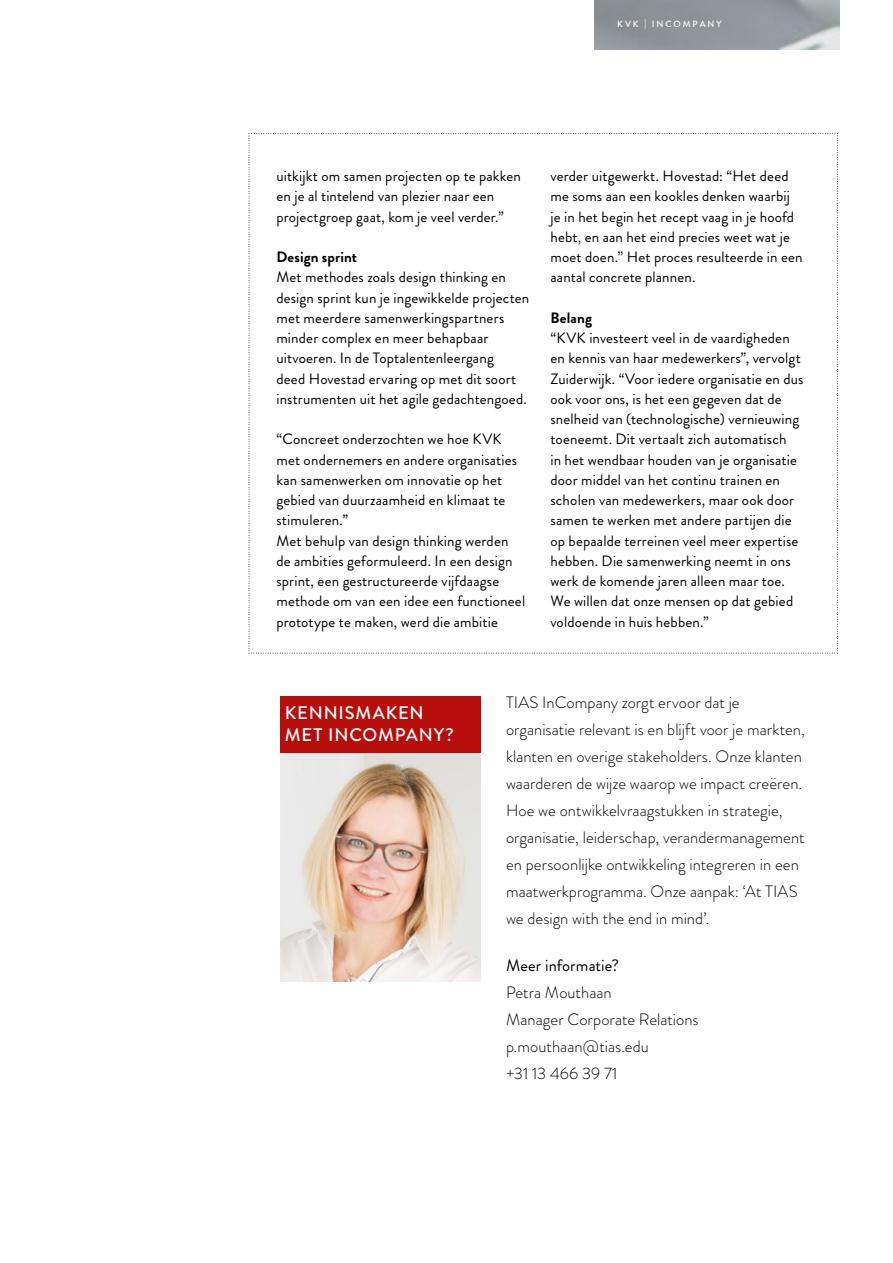
<style>
.page{position:relative;width:893px;height:1263px;background:#fff}
.page>*{position:absolute;margin:0;border:0;box-sizing:border-box;transform-origin:0 0}
.t1{font:500 18.3px/21.8px "Brandon Grotesque";letter-spacing:.045em;color:#fff}
.t2{font:300 16.5px/27px "Brandon Grotesque";letter-spacing:.005em;color:#000}
.t3{font:16.5px "Brandon Grotesque";letter-spacing:.005em;color:#000}
.t4{font:15px/20.2px "Brandon Grotesque";letter-spacing:.01em;color:#000}
.t5{font:700 15px "Brandon Grotesque";letter-spacing:.01em;color:#000}
.t6{font:500 9px "Brandon Grotesque";letter-spacing:.22em;color:#fff}
</style>
<div class="page">
<svg style="left:248px;top:133px;width:590px;height:521px"></svg>
<div style="left:280px;top:696px;width:200px;height:58px;background:#b70e0c"></div>
<img style="left:280px;top:754px;width:200px;height:227px">
<p class="t6" style="left:617px;top:18px;width:106px">KVK | INCOMPANY</p>
<p class="t4" style="left:276px;top:166px;width:246px">uitkijkt om samen projecten op te pakken en je al tintelend van plezier naar een projectgroep gaat, kom je veel verder.”</p>
<p class="t5" style="left:276px;top:246px;width:82px">Design sprint</p>
<p class="t4" style="left:276px;top:267px;width:254px">Met methodes zoals design thinking en design sprint kun je ingewikkelde projecten met meerdere samenwerkingspartners minder complex en meer behapbaar uitvoeren. In de Toptalentenleergang<br>deed Hovestad ervaring op met dit soort instrumenten uit het agile gedachtengoed.</p>
<p class="t4" style="left:276px;top:429px;width:250px">“Concreet onderzochten we hoe KVK met ondernemers en andere organisaties kan samenwerken om innovatie op het gebied van duurzaamheid en klimaat te stimuleren.”<br>Met behulp van design thinking werden de ambities geformuleerd. In een design sprint, een gestructureerde vijfdaagse methode om van een idee een functioneel prototype te maken, werd die ambitie</p>
<p class="t4" style="left:550px;top:166px;width:254px">verder uitgewerkt. Hovestad: “Het deed me soms aan een kookles denken waarbij je in het begin het recept vaag in je hoofd hebt, en aan het eind precies weet wat je moet doen.” Het proces resulteerde in een aantal concrete plannen.</p>
<p class="t5" style="left:550px;top:307px;width:43px">Belang</p>
<p class="t4" style="left:550px;top:328px;width:255px">“KVK investeert veel in de vaardigheden en kennis van haar medewerkers”, vervolgt Zuiderwijk. “Voor iedere organisatie en dus ook voor ons, is het een gegeven dat de snelheid van (technologische) vernieuwing toeneemt. Dit vertaalt zich automatisch<br>in het wendbaar houden van je organisatie door middel van het continu trainen en scholen van medewerkers, maar ook door samen te werken met andere partijen die op bepaalde terreinen veel meer expertise hebben. Die samenwerking neemt in ons werk de komende jaren alleen maar toe.<br>We willen dat onze mensen op dat gebied voldoende in huis hebben.”</p>
<p class="t1" style="left:285px;top:702px;width:170px">KENNISMAKEN<br>MET INCOMPANY?</p>
<p class="t2" style="left:506px;top:688px;width:300px">TIAS InCompany zorgt ervoor dat je organisatie relevant is en blijft voor je markten, klanten en overige stakeholders. Onze klanten waarderen de wijze waarop we impact creëren.<br>Hoe we ontwikkelvraagstukken in strategie, organisatie, leiderschap, verandermanagement en persoonlijke ontwikkeling integreren in een maatwerkprogramma. Onze aanpak: ‘At TIAS we design with the end in mind’.</p>
<p class="t3" style="left:506px;top:954px;width:115px">Meer informatie?</p>
<p class="t2" style="left:506px;top:979px;width:194px">Petra Mouthaan<br>Manager Corporate Relations p.mouthaan@tias.edu<br>+31 13 466 39 71</p>
</div>
